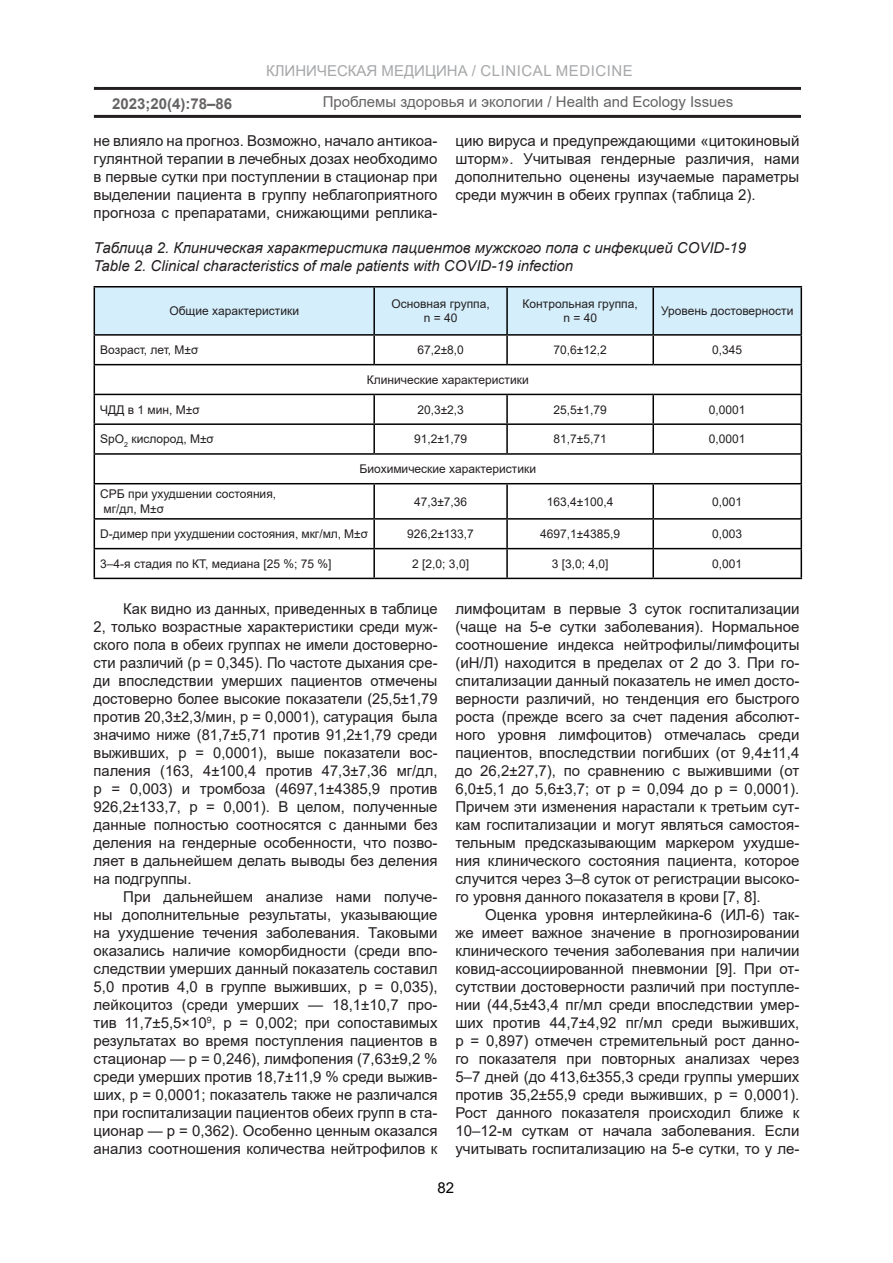
<style>
.page{position:relative;width:893px;height:1263px;background:#fff}
.page>*{position:absolute;margin:0;border:0;box-sizing:border-box;transform-origin:0 0}
.ТЕКСТ{font:15px/18px "Arial";color:#231f20;text-align:justify}
.Таблица{font:italic 15px "Arial";color:#231f20}
.t1{font:15px "Arial";color:#808285}
.t2{font:700 15px "Arial";color:#231f20}
.t3{font:15px "Arial";color:#000}
.Таблица__внутри{font:12px "Arial";color:#231f20}
</style>
<div class="page">
<div style="left:254px;top:87px;width:548px;height:29px;border:2px solid #fff"></div>
<hr style="left:94px;top:115px;width:707px;height:3px;background:#231f20">
<hr style="left:94px;top:87px;width:707px;height:3px;background:#231f20">
<hr style="left:94px;top:286px;width:280px;height:1px;background:#000">
<hr style="left:374px;top:286px;width:133px;height:1px;background:#000">
<hr style="left:507px;top:286px;width:146px;height:1px;background:#000">
<hr style="left:653px;top:286px;width:149px;height:1px;background:#000">
<svg style="left:94px;top:287px;width:708px;height:196px"></svg>
<hr style="left:94px;top:483px;width:280px;height:1px;background:#000">
<hr style="left:94px;top:484px;width:1px;height:34px;background:#000">
<hr style="left:374px;top:483px;width:133px;height:1px;background:#000">
<hr style="left:373px;top:484px;width:2px;height:34px;background:#000">
<hr style="left:507px;top:483px;width:146px;height:1px;background:#000">
<hr style="left:506px;top:484px;width:2px;height:34px;background:#000">
<hr style="left:653px;top:483px;width:149px;height:1px;background:#000">
<hr style="left:652px;top:484px;width:2px;height:34px;background:#000">
<hr style="left:801px;top:484px;width:1px;height:34px;background:#000">
<hr style="left:94px;top:518px;width:280px;height:2px;background:#000">
<hr style="left:374px;top:518px;width:133px;height:2px;background:#000">
<hr style="left:373px;top:520px;width:2px;height:28px;background:#000">
<hr style="left:507px;top:518px;width:146px;height:2px;background:#000">
<hr style="left:506px;top:520px;width:2px;height:28px;background:#000">
<hr style="left:653px;top:518px;width:149px;height:2px;background:#000">
<hr style="left:652px;top:520px;width:2px;height:28px;background:#000">
<hr style="left:94px;top:548px;width:280px;height:1px;background:#000">
<svg style="left:94px;top:520px;width:1px;height:58px"></svg>
<hr style="left:374px;top:548px;width:133px;height:1px;background:#000">
<hr style="left:373px;top:549px;width:2px;height:29px;background:#000">
<hr style="left:507px;top:548px;width:146px;height:1px;background:#000">
<hr style="left:506px;top:549px;width:2px;height:29px;background:#000">
<hr style="left:653px;top:548px;width:149px;height:1px;background:#000">
<hr style="left:652px;top:549px;width:2px;height:29px;background:#000">
<svg style="left:801px;top:520px;width:1px;height:58px"></svg>
<hr style="left:94px;top:578px;width:280px;height:1px;background:#000">
<hr style="left:374px;top:578px;width:133px;height:1px;background:#000">
<hr style="left:507px;top:578px;width:146px;height:1px;background:#000">
<hr style="left:653px;top:578px;width:149px;height:1px;background:#000">
<p class="t1" style="left:266px;top:60px;width:368px">КЛИНИЧЕСКАЯ МЕДИЦИНА / CLINICAL MEDICINE</p>
<p class="t2" style="left:112px;top:93px;width:122px">2023;20(4):78–86</p>
<p class="ТЕКСТ" style="left:323px;top:93px;width:412px">Проблемы здоровья и экологии / Health and Ecology Issues</p>
<p class="ТЕКСТ" style="left:94px;top:132px;width:345px">не влияло на прогноз. Возможно, начало антикоа&shy;гулянтной терапии в лечебных дозах необходимо в первые сутки при поступлении в стационар при выделении пациента в группу неблагоприятного прогноза с препаратами, снижающими реплика-</p>
<p class="ТЕКСТ" style="left:455px;top:132px;width:345px">цию вируса и предупреждающими «цитокиновый шторм». Учитывая гендерные различия, нами дополнительно оценены изучаемые параметры среди мужчин в обеих группах (таблица 2).</p>
<p class="Таблица" style="left:94px;top:238px;width:654px">Таблица 2. Клиническая характеристика пациентов мужского пола с инфекцией COVID-19</p>
<p class="Таблица" style="left:94px;top:256px;width:481px">Table 2. Clinical characteristics of male patients with COVID-19 infection</p>
<p class="Таблица__внутри" style="left:169px;top:303px;width:131px">Общие характеристики</p>
<p class="Таблица__внутри" style="left:392px;top:295px;width:100px">Основная группа,</p>
<p class="Таблица__внутри" style="left:424px;top:310px;width:35px">n = 40</p>
<p class="Таблица__внутри" style="left:523px;top:295px;width:117px">Контрольная группа,</p>
<p class="Таблица__внутри" style="left:563px;top:310px;width:35px">n = 40</p>
<p class="Таблица__внутри" style="left:661px;top:303px;width:134px">Уровень достоверности</p>
<p class="Таблица__внутри" style="left:100px;top:342px;width:100px">Возраст, лет, М±σ</p>
<p class="Таблица__внутри" style="left:417px;top:342px;width:48px">67,2±8,0</p>
<p class="Таблица__внутри" style="left:553px;top:342px;width:55px">70,6±12,2</p>
<p class="Таблица__внутри" style="left:712px;top:342px;width:32px">0,345</p>
<p class="Таблица__внутри" style="left:367px;top:371px;width:163px">Клинические характеристики</p>
<p class="Таблица__внутри" style="left:100px;top:401px;width:101px">ЧДД в 1 мин, М±σ</p>
<p class="Таблица__внутри" style="left:417px;top:401px;width:48px">20,3±2,3</p>
<p class="Таблица__внутри" style="left:553px;top:401px;width:55px">25,5±1,79</p>
<p class="Таблица__внутри" style="left:709px;top:401px;width:38px">0,0001</p>
<p class="Таблица__внутри" style="left:100px;top:431px;width:115px">SpO<sub>2</sub> кислород, М±σ</p>
<p class="Таблица__внутри" style="left:414px;top:431px;width:55px">91,2±1,79</p>
<p class="Таблица__внутри" style="left:553px;top:431px;width:55px">81,7±5,71</p>
<p class="Таблица__внутри" style="left:709px;top:431px;width:38px">0,0001</p>
<p class="Таблица__внутри" style="left:360px;top:461px;width:178px">Биохимические характеристики</p>
<p class="Таблица__внутри" style="left:100px;top:486px;width:177px">СРБ при ухудшении состояния,</p>
<p class="Таблица__внутри" style="left:104px;top:500px;width:62px">мг/дл, М±σ</p>
<p class="Таблица__внутри" style="left:414px;top:493px;width:55px">47,3±7,36</p>
<p class="Таблица__внутри" style="left:547px;top:493px;width:68px">163,4±100,4</p>
<p class="Таблица__внутри" style="left:712px;top:493px;width:32px">0,001</p>
<p class="Таблица__внутри" style="left:100px;top:526px;width:269px">D-димер при ухудшении состояния, мкг/мл, М±σ</p>
<p class="Таблица__внутри" style="left:407px;top:526px;width:68px">926,2±133,7</p>
<p class="Таблица__внутри" style="left:540px;top:526px;width:81px">4697,1±4385,9</p>
<p class="Таблица__внутри" style="left:712px;top:526px;width:32px">0,003</p>
<p class="Таблица__внутри" style="left:100px;top:555px;width:233px">3–4-я стадия по КТ, медиана [25 %; 75 %]</p>
<p class="Таблица__внутри" style="left:412px;top:555px;width:58px">2 [2,0; 3,0]</p>
<p class="Таблица__внутри" style="left:552px;top:555px;width:58px">3 [3,0; 4,0]</p>
<p class="Таблица__внутри" style="left:712px;top:555px;width:32px">0,001</p>
<p class="ТЕКСТ" style="left:94px;top:599px;width:345px;text-indent:30px">Как видно из данных, приведенных в таблице 2, только возрастные характеристики среди муж&shy;ского пола в обеих группах не имели достоверно&shy;сти различий (р = 0,345). По частоте дыхания сре&shy;ди впоследствии умерших пациентов отмечены достоверно более высокие показатели (25,5±1,79 против 20,3±2,3/мин, р = 0,0001), сатурация была значимо ниже (81,7±5,71 против 91,2±1,79 среди выживших, р = 0,0001), выше показатели вос&shy;паления (163, 4±100,4 против 47,3±7,36 мг/дл, р = 0,003) и тромбоза (4697,1±4385,9 против 926,2±133,7, р = 0,001). В целом, полученные данные полностью соотносятся с данными без деления на гендерные особенности, что позво&shy;ляет в дальнейшем делать выводы без деления на подгруппы.</p>
<p class="ТЕКСТ" style="left:94px;top:887px;width:345px;text-indent:30px">При дальнейшем анализе нами получе&shy;ны дополнительные результаты, указывающие на ухудшение течения заболевания. Таковыми оказались наличие коморбидности (среди впо&shy;следствии умерших данный показатель составил 5,0 против 4,0 в группе выживших, р = 0,035), лейкоцитоз (среди умерших — 18,1±10,7 про&shy;тив 11,7±5,5×10<sup>9</sup>, р = 0,002; при сопоставимых результатах во время поступления пациентов в стационар — р = 0,246), лимфопения (7,63±9,2 % среди умерших против 18,7±11,9 % среди выжив&shy;ших, р = 0,0001; показатель также не различался при госпитализации пациентов обеих групп в ста&shy;ционар — р = 0,362). Особенно ценным оказался анализ соотношения количества нейтрофилов к</p>
<p class="ТЕКСТ" style="left:455px;top:599px;width:346px">лимфоцитам в первые 3 суток госпитализации (чаще на 5-е сутки заболевания). Нормальное соотношение индекса нейтрофилы/лимфоциты (иН/Л) находится в пределах от 2 до 3. При го&shy;спитализации данный показатель не имел досто&shy;верности различий, но тенденция его быстрого роста (прежде всего за счет падения абсолют&shy;ного уровня лимфоцитов) отмечалась среди пациентов, впоследствии погибших (от 9,4±11,4 до 26,2±27,7), по сравнению с выжившими (от 6,0±5,1 до 5,6±3,7; от р = 0,094 до р = 0,0001).<br>Причем эти изменения нарастали к третьим сут&shy;кам госпитализации и могут являться самостоя&shy;тельным предсказывающим маркером ухудше&shy;ния клинического состояния пациента, которое случится через 3–8 суток от регистрации высоко&shy;го уровня данного показателя в крови [7, 8].</p>
<p class="ТЕКСТ" style="left:455px;top:905px;width:345px;text-indent:30px">Оценка уровня интерлейкина-6 (ИЛ-6) так&shy;же имеет важное значение в прогнозировании клинического течения заболевания при наличии ковид-ассоциированной пневмонии [9]. При от&shy;сутствии достоверности различий при поступле&shy;нии (44,5±43,4 пг/мл среди впоследствии умер&shy;ших против 44,7±4,92 пг/мл среди выживших, р = 0,897) отмечен стремительный рост данно&shy;го показателя при повторных анализах через 5–7 дней (до 413,6±355,3 среди группы умерших против 35,2±55,9 среди выживших, р = 0,0001).<br>Рост данного показателя происходил ближе к 10–12-м суткам от начала заболевания. Если учитывать госпитализацию на 5-е сутки, то у ле-</p>
<p class="t3" style="left:438px;top:1177px;width:18px">82</p>
</div>
